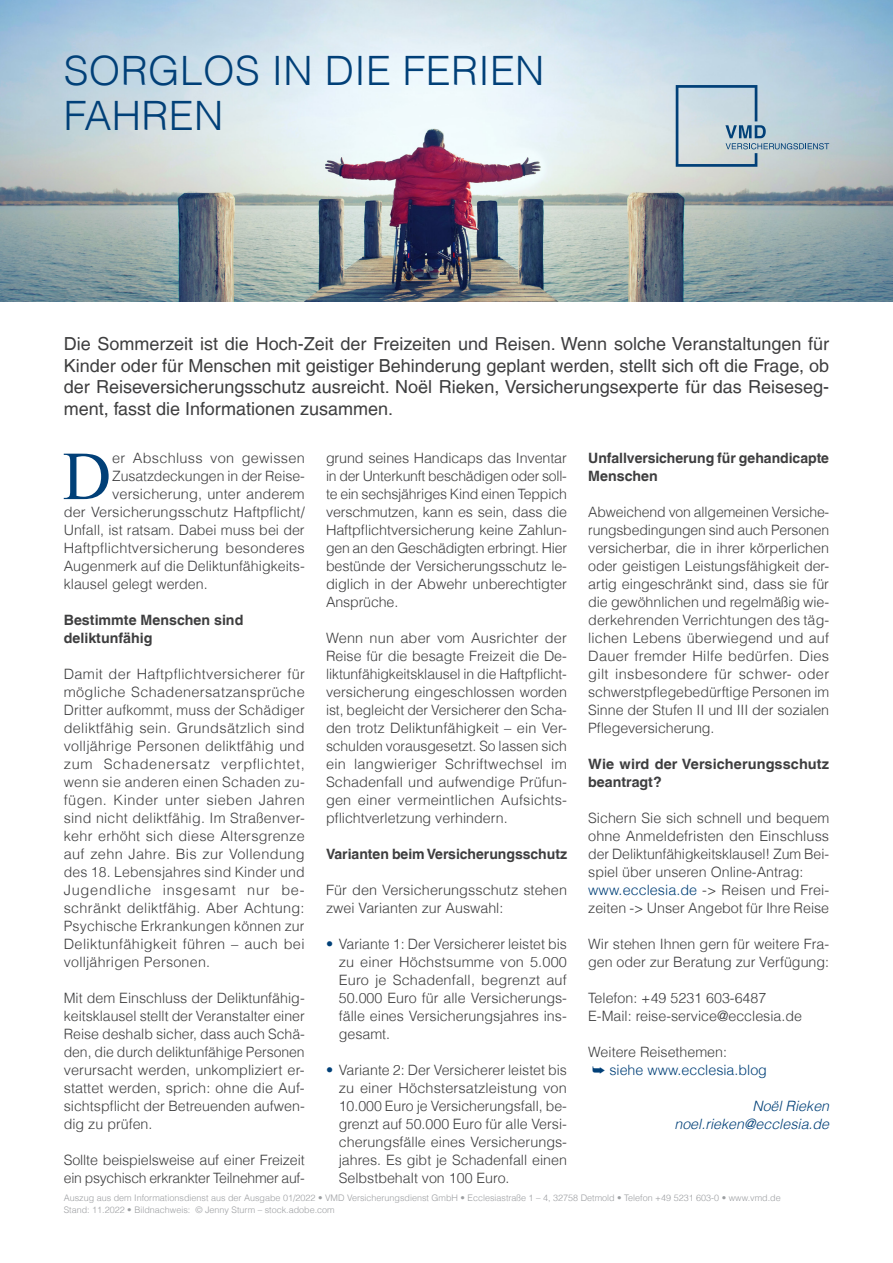
<style>
.page{position:relative;width:893px;height:1263px;background:#fff}
.page>*{position:absolute;margin:0;border:0;box-sizing:border-box;transform-origin:0 0}
.fliesstext{font:68.55px "Times New Roman";color:#014078}
.Artikelüberschrift{font:300 40.5px/45px "Helvetica LT";letter-spacing:.01em;color:#014078}
.Subtitle{font:18px/21.6px "Helvetica LT";color:#3e3e3f;text-align:justify}
.fliesstext-2{font:300 14.25px/18px "Helvetica LT";color:#3e3e3f;text-align:justify}
.fließtext_sub{font:700 14.25px/18px "Helvetica LT";letter-spacing:-.005em;color:#3e3e3f}
.Autor{font:italic 300 14.25px "Helvetica LT";color:#014078}
.fliesstext-3{font:300 14.25px "Helvetica LT";color:#014078}
.t1{font:300 9px/12px "Helvetica LT";color:#9d9fa2}
.s1{color:#014078}
</style>
<div class="page">
<img style="left:0;top:0;width:893px;height:301px">
<svg style="left:676px;top:85px;width:153px;height:82px;background:#b2c6d1"></svg>
<p class="Artikelüberschrift" style="left:64px;top:48px;width:482px">SORGLOS IN DIE FERIEN<br>FAHREN</p>
<p class="Subtitle" style="left:64px;top:333px;width:767px">Die Sommerzeit ist die Hoch-Zeit der Freizeiten und Reisen. Wenn solche Veranstaltungen für Kinder oder für Menschen mit geistiger Behinderung geplant werden, stellt sich oft die Frage, ob der Reiseversicherungsschutz ausreicht. Noël Rieken, Versicherungsexperte für das Reiseseg&shy;ment, fasst die Informationen zusammen.</p>
<p class="fliesstext-2" style="left:326px;top:449px;width:243px">grund seines Handicaps das Inventar in der Unterkunft beschädigen oder soll&shy;te ein sechsjähriges Kind einen Teppich verschmutzen, kann es sein, dass die Haftpflichtversicherung keine Zahlun&shy;gen an den Geschädigten erbringt. Hier bestünde der Versicherungsschutz le&shy;diglich in der Abwehr unberechtigter Ansprüche.</p>
<p class="fliesstext-2" style="left:326px;top:629px;width:243px">Wenn nun aber vom Ausrichter der Reise für die besagte Freizeit die De&shy;liktunfähigkeitsklausel in die Haftpflicht&shy;versicherung eingeschlossen worden ist, begleicht der Versicherer den Scha&shy;den trotz Deliktunfähigkeit – ein Ver&shy;schulden vorausgesetzt. So lassen sich ein langwieriger Schriftwechsel im Schadenfall und aufwendige Prüfun&shy;gen einer vermeintlichen Aufsichts&shy;pflichtverletzung verhindern.</p>
<p class="fließtext_sub" style="left:326px;top:845px;width:243px">Varianten beim Versicherungsschutz</p>
<p class="fliesstext-2" style="left:326px;top:881px;width:243px">Für den Versicherungsschutz stehen zwei Varianten zur Auswahl:</p>
<p class="fliesstext-2" style="left:339px;top:935px;width:230px;text-indent:-13px"><span class="s1">•</span> Variante 1: Der Versicherer leistet bis zu einer Höchstsumme von 5.000<br>Euro je Schadenfall, begrenzt auf 50.000 Euro für alle Versicherungs&shy;fälle eines Versicherungsjahres ins&shy;gesamt.</p>
<p class="fliesstext-2" style="left:339px;top:1061px;width:230px;text-indent:-13px"><span class="s1">•</span> Variante 2: Der Versicherer leistet bis zu einer Höchstersatzleistung von 10.000 Euro je Versicherungsfall, be&shy;grenzt auf 50.000 Euro für alle Versi&shy;cherungsfälle eines Versicherungs&shy;jahres. Es gibt je Schadenfall einen Selbstbehalt von 100 Euro.</p>
<p class="fließtext_sub" style="left:588px;top:449px;width:242px">Unfallversicherung für gehandicapte<br>Menschen</p>
<p class="fliesstext-2" style="left:588px;top:503px;width:243px">Abweichend von allgemeinen Versiche&shy;rungsbedingungen sind auch Personen versicherbar, die in ihrer körperlichen oder geistigen Leistungsfähigkeit der&shy;artig eingeschränkt sind, dass sie für die gewöhnlichen und regelmäßig wie&shy;derkehrenden Verrichtungen des täg&shy;lichen Lebens überwiegend und auf Dauer fremder Hilfe bedürfen. Dies gilt insbesondere für schwer- oder schwerstpflegebedürftige Personen im Sinne der Stufen II und III der sozialen Pflegeversicherung.</p>
<p class="fließtext_sub" style="left:588px;top:755px;width:242px">Wie wird der Versicherungsschutz beantragt?</p>
<p class="fliesstext-2" style="left:588px;top:809px;width:242px">Sichern Sie sich schnell und bequem ohne Anmeldefristen den Einschluss der Deliktunfähigkeitsklausel! Zum Bei&shy;spiel über unseren Online-Antrag:</p>
<p class="fliesstext-2" style="left:588px;top:881px;width:242px"><span class="s1">www.ecclesia.de</span> -&gt; Reisen und Frei&shy;zeiten -&gt; Unser Angebot für Ihre Reise</p>
<p class="fliesstext-2" style="left:588px;top:935px;width:242px">Wir stehen Ihnen gern für weitere Fra&shy;gen oder zur Beratung zur Verfügung:</p>
<p class="fliesstext-2" style="left:588px;top:989px;width:180px">Telefon: +49 5231 603-6487</p>
<p class="fliesstext-2" style="left:588px;top:1007px;width:215px">E-Mail: reise-service@ecclesia.de</p>
<p class="fliesstext-2" style="left:588px;top:1043px;width:140px">Weitere Reisethemen:</p>
<p class="fliesstext-3" style="left:592px;top:1061px;width:176px">➥ siehe www.ecclesia.blog</p>
<p class="Autor" style="left:752px;top:1097px;width:78px">Noël Rieken</p>
<p class="Autor" style="left:674px;top:1115px;width:156px">noel.rieken@ecclesia.de</p>
<p class="fliesstext" style="left:63px;top:428px;width:50px">D</p>
<p class="fliesstext-2" style="left:112px;top:449px;width:194px">er Abschluss von gewissen</p>
<p class="fliesstext-2" style="left:112px;top:467px;width:194px">Zusatzdeckungen in der Reise-</p>
<p class="fliesstext-2" style="left:112px;top:485px;width:194px">versicherung, unter anderem</p>
<p class="fliesstext-2" style="left:64px;top:503px;width:242px">der Versicherungsschutz Haftpflicht/</p>
<p class="fliesstext-2" style="left:64px;top:521px;width:242px">Unfall, ist ratsam. Dabei muss bei der</p>
<p class="fliesstext-2" style="left:64px;top:539px;width:242px">Haftpflichtversicherung besonderes</p>
<p class="fliesstext-2" style="left:64px;top:557px;width:242px">Augenmerk auf die Deliktunfähigkeits-</p>
<p class="fliesstext-2" style="left:64px;top:575px;width:145px">klausel gelegt werden.</p>
<p class="fließtext_sub" style="left:64px;top:611px;width:181px">Bestimmte Menschen sind deliktunfähig</p>
<p class="fliesstext-2" style="left:64px;top:665px;width:243px">Damit der Haftpflichtversicherer für mögliche Schadenersatzansprüche Dritter aufkommt, muss der Schädiger deliktfähig sein. Grundsätzlich sind volljährige Personen deliktfähig und zum Schadenersatz verpflichtet, wenn sie anderen einen Schaden zu&shy;fügen. Kinder unter sieben Jahren sind nicht deliktfähig. Im Straßenver&shy;kehr erhöht sich diese Altersgrenze auf zehn Jahre. Bis zur Vollendung des 18. Lebensjahres sind Kinder und Jugendliche insgesamt nur be&shy;schränkt deliktfähig. Aber Achtung:<br>Psychische Erkrankungen können zur Deliktunfähigkeit führen – auch bei volljährigen Personen.</p>
<p class="fliesstext-2" style="left:64px;top:989px;width:242px">Mit dem Einschluss der Deliktunfähig&shy;keitsklausel stellt der Veranstalter einer Reise deshalb sicher, dass auch Schä&shy;den, die durch deliktunfähige Personen verursacht werden, unkompliziert er&shy;stattet werden, sprich: ohne die Auf&shy;sichtspflicht der Betreuenden aufwen&shy;dig zu prüfen.</p>
<p class="fliesstext-2" style="left:64px;top:1151px;width:242px">Sollte beispielsweise auf einer Freizeit ein psychisch erkrankter Teilnehmer auf-</p>
<p class="t1" style="left:64px;top:1192px;width:718px">Auszug aus dem Informationsdienst aus der Ausgabe 01/2022 • VMD Versicherungsdienst GmbH • Ecclesiastraße 1 – 4, 32758 Detmold • Telefon +49 5231 603-0 • www.vmd.de<br>Stand: 11.2022 • Bildnachweis: © Jenny Sturm – stock.adobe.com</p>
</div>
